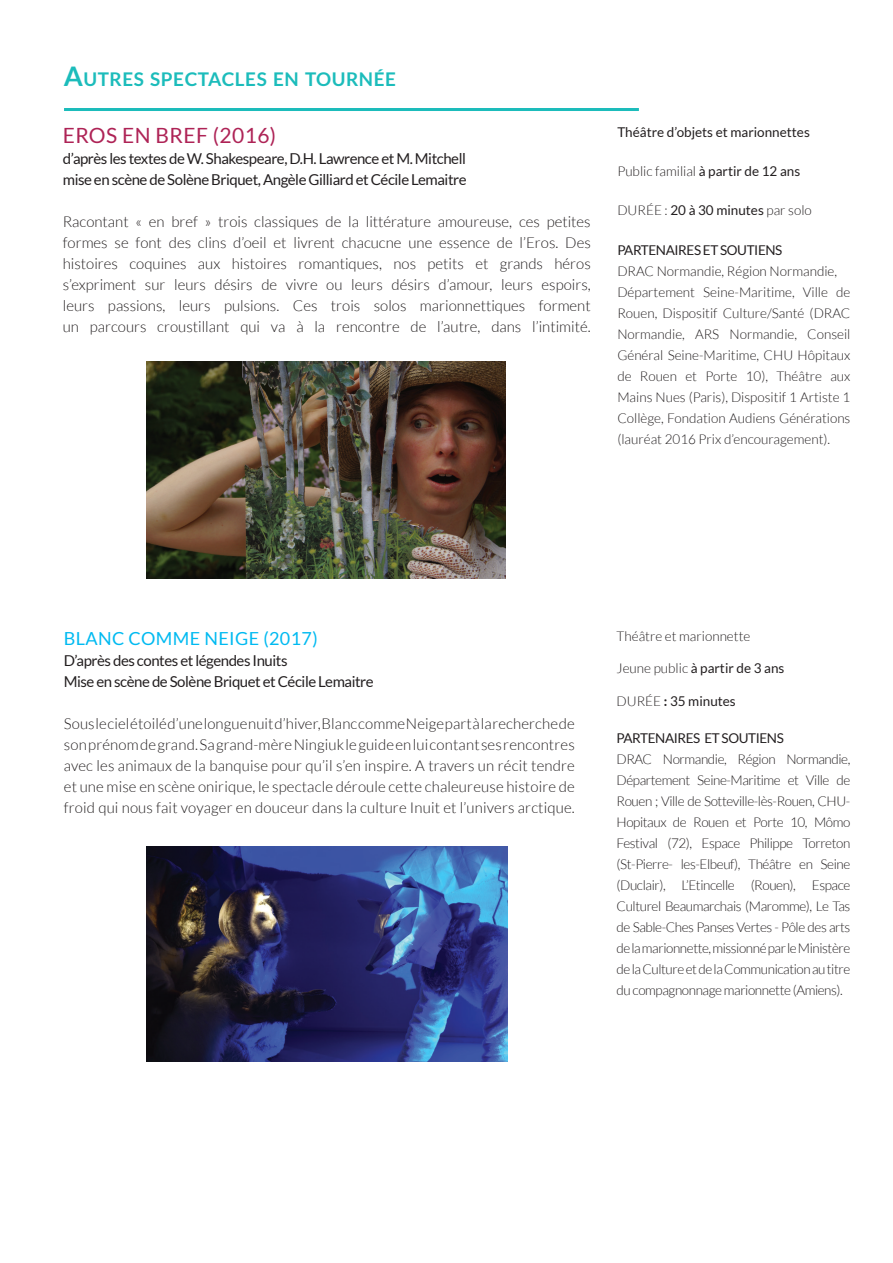
<style>
.page{position:relative;width:893px;height:1263px;background:#fff}
.page>*{position:absolute;margin:0;border:0;box-sizing:border-box;transform-origin:0 0}
.t1{font:21px "Lato";letter-spacing:.02em;color:#ae2356}
.t2{font:700 18.9px "Lato";letter-spacing:.03em;color:#1cbcbb}
.t3{font:18px "Lato";letter-spacing:.02em;color:#00baf1}
.t4{font:300 15px/21px "Lato";color:#231f20;text-align:justify}
.t5{font:15px "Lato";letter-spacing:-.03em;color:#231f20}
.t6{font:300 13.5px/21px "Lato";color:#231f20;text-align:justify}
.t7{font:13.5px "Lato";color:#231f20}
.t8{font:13.5px "Lato";letter-spacing:-.03em;color:#231f20}
.s1{font-size:27px}
.s2{font-weight:400}
.s3{font-weight:300}
.s4{font-weight:700}
</style>
<div class="page">
<hr style="left:64px;top:108px;width:575px;height:3px;background:#1cbcbb">
<img style="left:146px;top:362px;width:359px;height:216px">
<img style="left:147px;top:846px;width:360px;height:216px">
<p class="t2" style="left:64px;top:68px;width:334px"><span class="s1">A</span>UTRES SPECTACLES EN TOURNÉE</p>
<p class="t1" style="left:63px;top:124px;width:215px">EROS EN BREF (2016)</p>
<p class="t5" style="left:63px;top:150px;width:405px">d’après les textes de W. Shakespeare, D.H. Lawrence et M. Mitchell</p>
<p class="t5" style="left:63px;top:171px;width:405px">mise en scène de Solène Briquet, Angèle Gilliard et Cécile Lemaitre</p>
<p class="t4" style="left:63px;top:211px;width:529px">Racontant « en bref » trois classiques de la littérature amoureuse, ces petites formes se font des clins d’oeil et livrent chacucne une essence de l’Eros. Des histoires coquines aux histoires romantiques, nos petits et grands héros s’expriment sur leurs désirs de vivre ou leurs désirs d’amour, leurs espoirs, leurs passions, leurs pulsions. Ces trois solos marionnettiques forment un parcours croustillant qui va à la rencontre de l’autre, dans l’intimité.</p>
<p class="t7" style="left:617px;top:124px;width:194px">Théâtre d’objets et marionnettes</p>
<p class="t6" style="left:617px;top:161px;width:184px">Public familial <span class="s2">à partir de 12 ans</span></p>
<p class="t6" style="left:617px;top:200px;width:196px">DURÉE : <span class="s2">20 à 30 minutes</span> par solo</p>
<p class="t8" style="left:617px;top:243px;width:167px">PARTENAIRES ET SOUTIENS</p>
<p class="t6" style="left:617px;top:261px;width:221px">DRAC Normandie, Région Normandie,</p>
<p class="t6" style="left:617px;top:282px;width:235px">Département Seine-Maritime, Ville de Rouen, Dispositif Culture/Santé (DRAC Normandie, ARS Normandie, Conseil Général Seine-Maritime, CHU Hôpitaux de Rouen et Porte 10), Théâtre aux Mains Nues (Paris), Dispositif 1 Artiste 1<br>Collège, Fondation Audiens Générations (lauréat 2016 Prix d’encouragement).</p>
<p class="t3" style="left:64px;top:628px;width:255px">BLANC COMME NEIGE (2017)</p>
<p class="t5" style="left:64px;top:652px;width:225px">D’après des contes et légendes Inuits</p>
<p class="t5" style="left:64px;top:673px;width:311px">Mise en scène de Solène Briquet et Cécile Lemaitre</p>
<p class="t4" style="left:64px;top:713px;width:512px">Sous le ciel étoilé d’une longue nuit d’hiver, Blanc comme Neige part à la recherche de son prénom de grand. Sa grand-mère Ningiuk le guide en lui contant ses rencontres avec les animaux de la banquise pour qu’il s’en inspire. A travers un récit tendre et une mise en scène onirique, le spectacle déroule cette chaleureuse histoire de froid qui nous fait voyager en douceur dans la culture Inuit et l’univers arctique.</p>
<p class="t6" style="left:617px;top:626px;width:135px">Théâtre et marionnette</p>
<p class="t7" style="left:617px;top:661px;width:169px"><span class="s3">Jeune public</span> à partir de 3 ans</p>
<p class="t7" style="left:617px;top:693px;width:121px"><span class="s3">DURÉE</span> <span class="s4">:</span> 35 minutes</p>
<p class="t8" style="left:617px;top:730px;width:169px">PARTENAIRES ET SOUTIENS</p>
<p class="t6" style="left:617px;top:749px;width:235px">DRAC Normandie, Région Normandie, Département Seine-Maritime et Ville de Rouen ; Ville de Sotteville-lès-Rouen, CHU-Hopitaux de Rouen et Porte 10, Mômo Festival (72), Espace Philippe Torreton (St-Pierre- les-Elbeuf), Théâtre en Seine (Duclair), L’Etincelle (Rouen), Espace Culturel Beaumarchais (Maromme), Le Tas de Sable-Ches Panses Vertes - Pôle des arts de la marionnette, missionné par le Ministère de la Culture et de la Communication au titre du compagnonnage marionnette (Amiens).</p>
</div>
